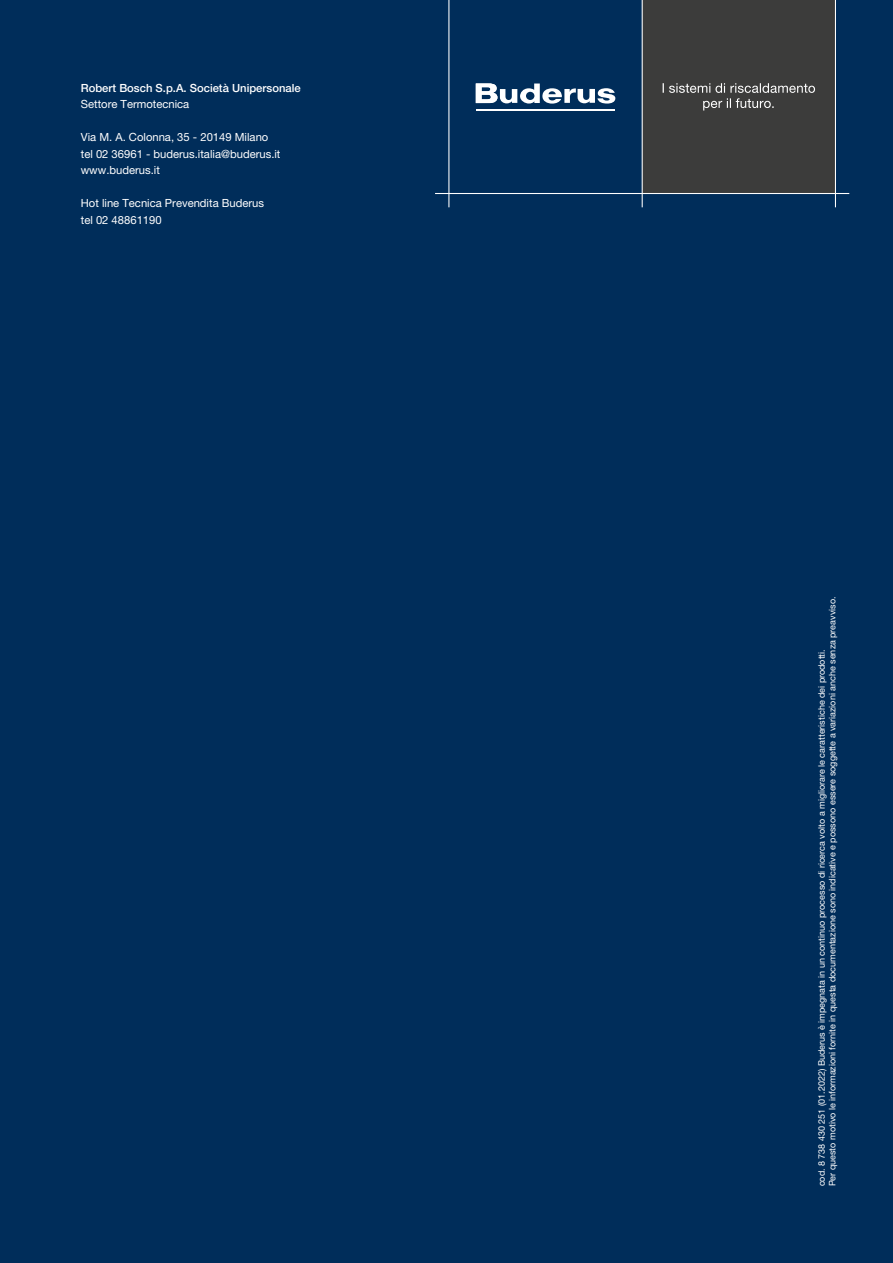
<style>
.page{position:relative;width:893px;height:1263px;background:#002d5a}
.page>*{position:absolute;margin:0;border:0;box-sizing:border-box;transform-origin:0 0}
.t1{font:11.25px/16.5px "Helvetica Neue LT Pro Roman RB";color:#fff}
.t2{font:11.25px "Helvetica Neue LT Pro Md RB";color:#fff}
.t3{font:9px/10.8px "Helvetica Neue LT Pro Roman RB";color:#fff}
</style>
<div class="page">
<hr style="left:476px;top:109px;width:139px;height:1px;background:#fff">
<svg style="left:476px;top:83px;width:139px;height:21px"></svg>
<div style="left:642px;top:0;width:193px;height:193px;background:#3c3c3b"></div>
<hr style="left:448px;top:0;width:1px;height:207px;background:#fff">
<hr style="left:435px;top:193px;width:414px;height:1px;background:#fff">
<hr style="left:642px;top:0;width:1px;height:207px;background:#fff">
<hr style="left:835px;top:0;width:1px;height:207px;background:#fff">
<svg style="left:663px;top:83px;width:152px;height:28px"></svg>
<p class="t2" style="left:81px;top:81px;width:221px">Robert Bosch S.p.A. Società Unipersonale</p>
<p class="t1" style="left:81px;top:96px;width:110px">Settore Termotecnica</p>
<p class="t1" style="left:81px;top:129px;width:201px">Via M. A. Colonna, 35 - 20149 Milano tel 02 36961 - buderus.italia@buderus.it www.buderus.it</p>
<p class="t1" style="left:81px;top:195px;width:185px">Hot line Tecnica Prevendita Buderus tel 02 48861190</p>
<p class="t3" style="left:816px;top:1186px;width:591px;rotate:-90deg">cod. 8 738 430 251 (01.2022) Buderus è impegnata in un continuo processo di ricerca volto a migliorare le caratteristiche dei prodotti.<br>Per questo motivo le informazioni fornite in questa documentazione sono indicative e possono essere soggette a variazioni anche senza preavviso.</p>
</div>
